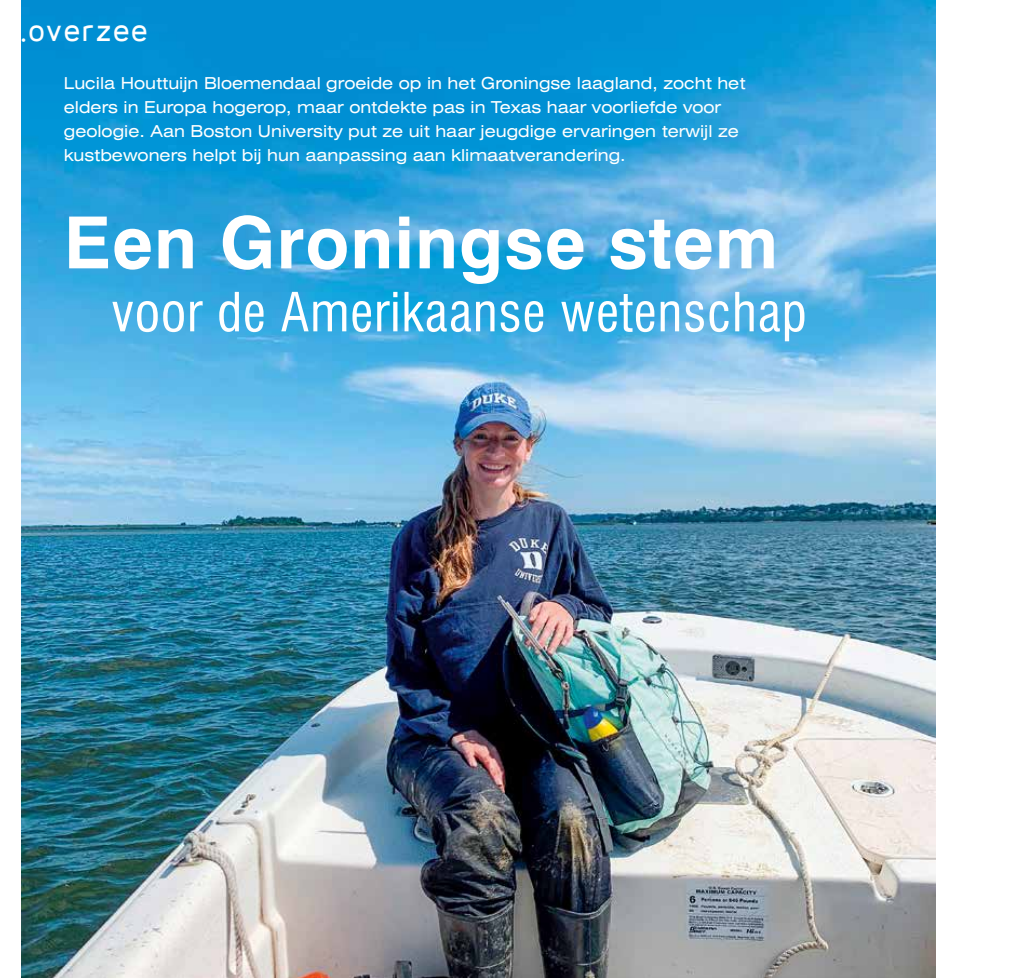
<style>
.page{position:relative;width:1021px;height:978px;background:#fff}
.page>*{position:absolute;margin:0;border:0;box-sizing:border-box;transform-origin:0 0}
.t1{font:700 72px "Swiss 721 BT";letter-spacing:.015em;color:#fff}
.t2{font:condensed 52.5px "Swiss 721 BT";letter-spacing:.015em;color:#fff}
.t3{font:700 28.5px "Nora Grotesque";letter-spacing:-.015em;color:#fff}
.t4{font:expanded 16.5px/24px "Swiss 721 BT";color:#fff}
</style>
<div class="page">
<img style="left:21px;top:0;width:914px;height:978px">
<h3 class="t3" style="left:21px;top:7px;width:223px">zaken overzee</h3>
<h3 class="t3" style="left:21px;top:7px;width:129px">.overzee</h3>
<p class="t4" style="left:64px;top:71px;width:683px">Lucila Houttuijn Bloemendaal groeide op in het Groningse laagland, zocht het elders in Europa hogerop, maar ontdekte pas in Texas haar voorliefde voor geologie. Aan Boston University put ze uit haar jeugdige ervaringen terwijl ze kustbewoners helpt bij hun aanpassing aan klimaatverandering.</p>
<h1 class="t1" style="left:64px;top:199px;width:715px">Een Groningse stem</h1>
<h2 class="t2" style="left:111px;top:281px;width:696px">voor de Amerikaanse wetenschap</h2>
</div>
